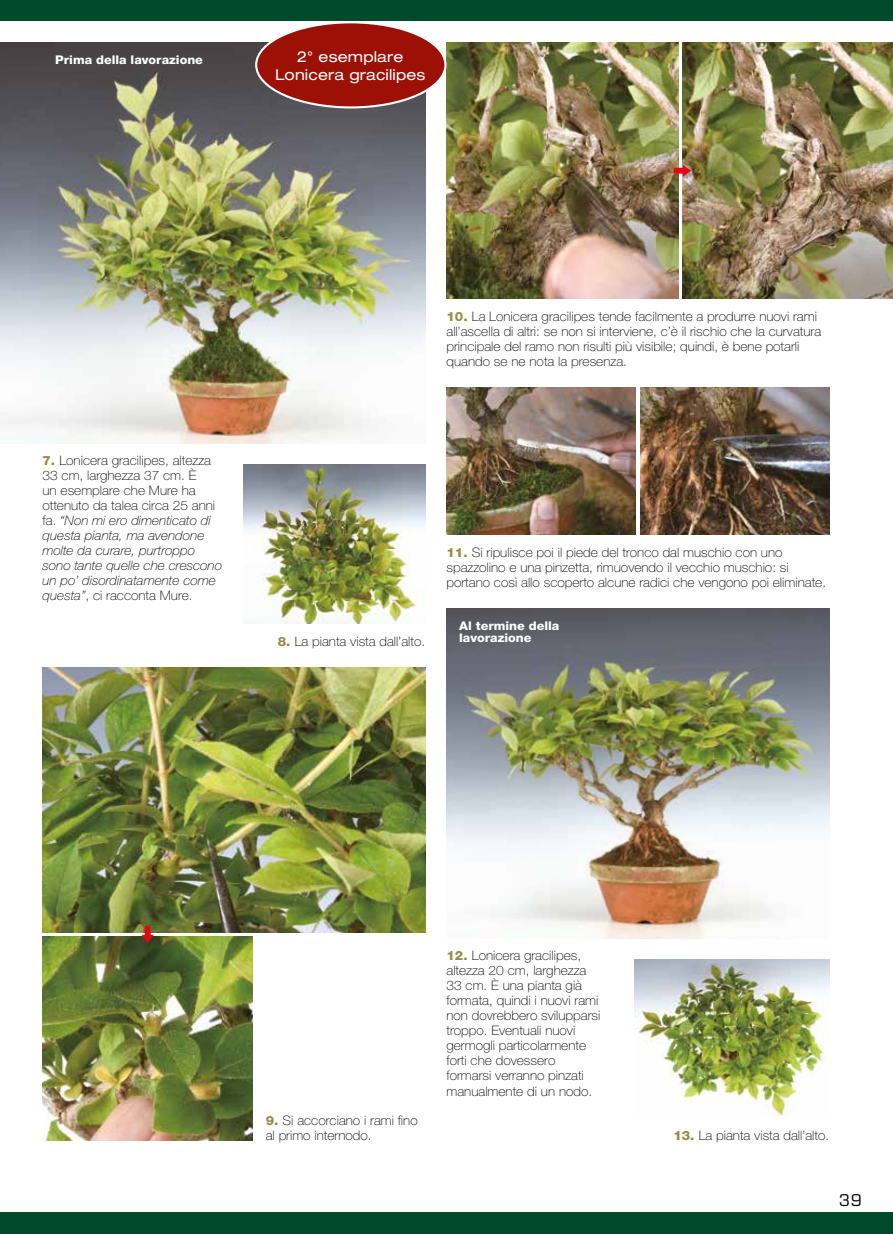
<style>
.page{position:relative;width:893px;height:1234px;background:#fff}
.page>*{position:absolute;margin:0;border:0;box-sizing:border-box;transform-origin:0 0}
.t1{font:15.75px "Eurostile LT Std";color:#000}
.t2{font:expanded 15px/18px "Helvetica Neue LT Std";letter-spacing:.01em;color:#fff;text-align:center}
.t3{font:100 13.05px/15px "Helvetica Neue LT Std";color:#000;scale:1.05 1}
.t4{font:italic 100 13.05px/15px "Helvetica Neue LT Std";color:#000;scale:1.05 1}
.t5{font:800 12px/12px "Helvetica Neue LT Std";color:#fff;scale:1.05 1}
.s1{font-weight:800;font-style:normal;font-size:12.75px;color:#9b8a45}
.s2{font-style:normal}
.s3{font-weight:800;font-size:12.75px;color:#9b8a45}
</style>
<div class="page">
<div style="left:0;top:1212px;width:893px;height:21px;background:#004a2c"></div>
<div style="left:0;top:0;width:893px;height:21px;background:#004a2c"></div>
<img style="left:446px;top:43px;width:232px;height:256px">
<img style="left:682px;top:43px;width:211px;height:256px">
<img style="left:43px;top:667px;width:382px;height:265px">
<img style="left:43px;top:936px;width:210px;height:204px">
<svg style="left:142px;top:925px;width:12px;height:17px"></svg>
<svg style="left:674px;top:165px;width:17px;height:12px"></svg>
<img style="left:0;top:43px;width:425px;height:400px">
<img style="left:243px;top:464px;width:182px;height:159px">
<img style="left:446px;top:608px;width:383px;height:330px">
<img style="left:634px;top:959px;width:195px;height:158px">
<img style="left:640px;top:387px;width:189px;height:148px">
<img style="left:446px;top:387px;width:189px;height:148px">
<div style="left:256px;top:22px;width:189px;height:85px;background:#9c1006;border-radius:50%"></div>
<div style="left:255px;top:21px;width:191px;height:87px;border:2px solid #fff;border-radius:50%"></div>
<p class="t5" style="left:55px;top:54px;width:142px">Prima della lavorazione</p>
<p class="t2" style="left:275px;top:47px;width:152px">2° esemplare<br>Lonicera gracilipes</p>
<p class="t4" style="left:43px;top:453px;width:172px"><span class="s1">7.</span> <span class="s2">Lonicera gracilipes, altezza<br>33 cm, larghezza 37 cm. È<br>un esemplare che Mure ha ottenuto da talea circa 25 anni fa.</span> “Non mi ero dimenticato di questa pianta, ma avendone molte da curare, purtroppo sono tante quelle che crescono un po’ disordinatamente come questa”<span class="s2">, ci racconta Mure.</span></p>
<p class="t3" style="left:446px;top:309px;width:358px"><span class="s3">10.</span> La Lonicera gracilipes tende facilmente a produrre nuovi rami all’ascella di altri: se non si interviene, c’è il rischio che la curvatura principale del ramo non risulti più visibile; quindi, è bene potarli quando se ne nota la presenza.</p>
<p class="t3" style="left:278px;top:633px;width:142px"><span class="s3">8.</span> La pianta vista dall’alto.</p>
<p class="t3" style="left:446px;top:544px;width:363px"><span class="s3">11.</span> Si ripulisce poi il piede del tronco dal muschio con uno spazzolino e una pinzetta, rimuovendo il vecchio muschio: si portano così allo scoperto alcune radici che vengono poi eliminate.</p>
<p class="t5" style="left:459px;top:619px;width:97px">Al termine della lavorazione</p>
<p class="t3" style="left:266px;top:1112px;width:146px"><span class="s3">9.</span> Si accorciano i rami fino al primo internodo.</p>
<p class="t3" style="left:446px;top:948px;width:148px"><span class="s3">12.</span> Lonicera gracilipes, altezza 20 cm, larghezza<br>33 cm. È una pianta già formata, quindi i nuovi rami non dovrebbero svilupparsi troppo. Eventuali nuovi germogli particolarmente forti che dovessero formarsi verranno pinzati manualmente di un nodo.</p>
<p class="t3" style="left:673px;top:1127px;width:150px"><span class="s3">13.</span> La pianta vista dall’alto.</p>
<p class="t1" style="left:839px;top:1190px;width:24px">39</p>
</div>
